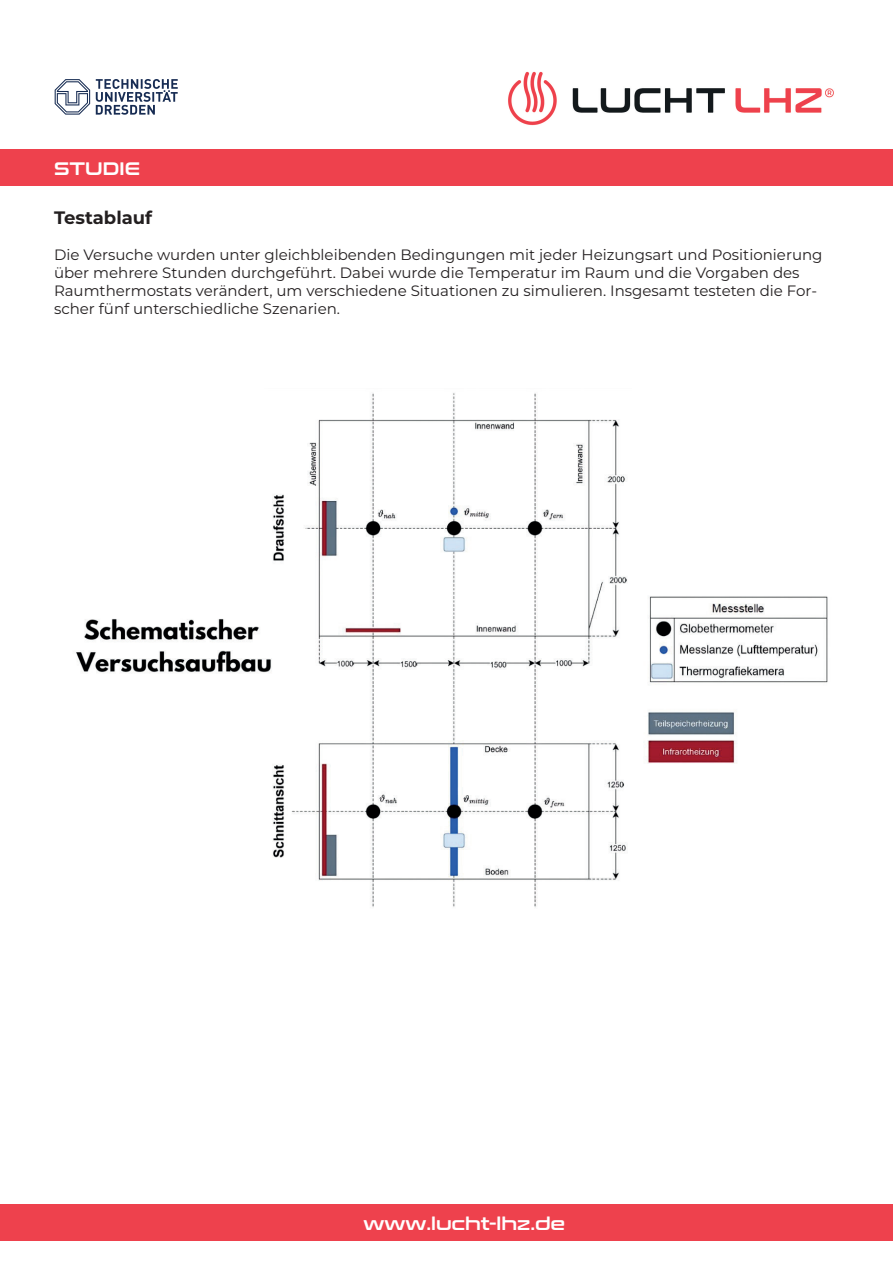
<style>
.page{position:relative;width:893px;height:1263px;background:#fff}
.page>*{position:absolute;margin:0;border:0;box-sizing:border-box;transform-origin:0 0}
.t1{font:18px "Conthrax Sb";color:#fff}
.t2{font:700 18px "Montserrat";color:#231f20}
.t3{font:15px/18px "Montserrat";color:#231f20}
</style>
<div class="page">
<img style="left:508px;top:71px;width:326px;height:55px">
<div style="left:0;top:150px;width:893px;height:36px;background:#ee414d"></div>
<svg style="left:55px;top:79px;width:123px;height:36px"></svg>
<div style="left:0;top:1204px;width:893px;height:37px;background:#ee414d"></div>
<img style="left:76px;top:393px;width:752px;height:515px">
<p class="t1" style="left:54px;top:154px;width:88px">STUDIE</p>
<p class="t2" style="left:54px;top:204px;width:100px">Testablauf</p>
<p class="t3" style="left:54px;top:245px;width:770px">Die Versuche wurden unter gleichbleibenden Bedingungen mit jeder Heizungsart und Positionierung über mehrere Stunden durchgeführt. Dabei wurde die Temperatur im Raum und die Vorgaben des Raumthermostats verändert, um verschiedene Situationen zu simulieren. Insgesamt testeten die For&shy;scher fünf unterschiedliche Szenarien.</p>
<p class="t1" style="left:363px;top:1210px;width:203px">www.lucht-lhz.de</p>
</div>
